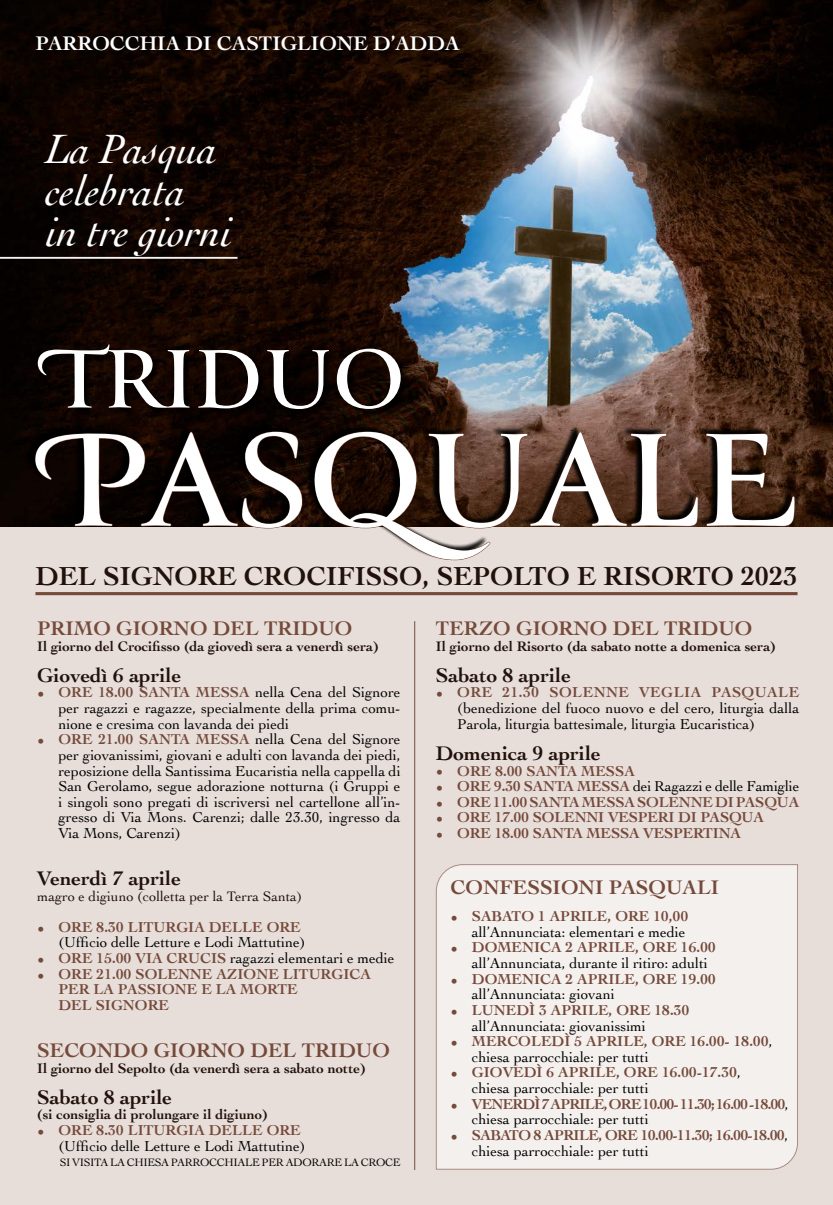
<style>
.page{position:relative;width:833px;height:1205px;background:#fff}
.page>*{position:absolute;margin:0;border:0;box-sizing:border-box;transform-origin:0 0}
.t1{font:700 91.44px "Canto";color:#fff}
.t2{font:italic 42.94px/41.2px "Cochin";color:#fff}
.t3{font:700 27.25px "Cochin";color:#21110a}
.t4{font:700 20.62px "Cochin";color:#754a3b}
.t5{font:700 20.62px "Cochin";color:#21110a}
.t6{font:700 20.62px "Cochin";color:#fff}
.t7{font:15px/15.6px "Cochin";color:#000}
.t8{font:700 15px/15.6px "Cochin";letter-spacing:-.01em;color:#754a3b}
.t9{font:700 15px/15.6px "Cochin";letter-spacing:-.05em;color:#754a3b}
.t10{font:700 15px/15.6px "Cochin";letter-spacing:-.04em;color:#754a3b}
.t11{font:700 14.38px "Cochin";color:#21110a}
.t12{font:14.38px "Cochin";color:#21110a}
.t13{font:11.25px "Cochin";letter-spacing:-.03em;color:#000}
.s1{color:#754a3b}
.s2{font-weight:700;color:#754a3b}
.s3{font-weight:400}
.s4{font-weight:400;color:#000}
</style>
<div class="page">
<div style="left:0;top:342px;width:833px;height:863px;background:#e7deda"></div>
<img style="left:0;top:0;width:833px;height:526px">
<div style="left:40px;top:345px;width:368px;height:72px;background:#000;opacity:.75"></div>
<div style="left:26px;top:425px;width:766px;height:135px;background:#000;opacity:.75"></div>
<svg style="left:35px;top:432px;width:759px;height:128px"></svg>
<hr style="left:35px;top:592px;width:762px;height:3px;background:#754a3b">
<div style="left:436px;top:864px;width:362px;height:306px;background:#f4f0ee"></div>
<hr style="left:414px;top:621px;width:1px;height:549px;background:#754a3b">
<hr style="left:0;top:257px;width:237px;height:2px;background:#f6f2f0">
<h3 class="t6" style="left:35px;top:29px;width:425px">PARROCCHIA DI CASTIGLIONE D’ADDA</h3>
<h2 class="t2" style="left:46px;top:127px;width:187px">La Pasqua celebrata<br>in tre giorni</h2>
<h1 class="t1" style="left:41px;top:323px;width:365px">TRIDUO</h1>
<h3 class="t3" style="left:35px;top:557px;width:763px">DEL SIGNORE CROCIFISSO, SEPOLTO E RISORTO 2023</h3>
<h3 class="t4" style="left:37px;top:614px;width:317px">PRIMO GIORNO DEL TRIDUO</h3>
<p class="t11" style="left:37px;top:636px;width:343px">Il giorno del Crocifisso (da giovedì sera a venerdì sera)</p>
<h3 class="t5" style="left:37px;top:661px;width:146px">Giovedì 6 aprile</h3>
<p class="t7" style="left:58px;top:684px;width:343px;text-align:justify;text-indent:-21px"><span class="s1">•</span> <span class="s2">ORE 18.00 SANTA MESSA</span> nella Cena del Signore per ragazzi e ragazze, specialmente della prima comu&shy;nione e cresima con lavanda dei piedi</p>
<p class="t7" style="left:58px;top:731px;width:343px;text-align:justify;text-indent:-21px"><span class="s1">•</span> <span class="s2">ORE 21.00 SANTA MESSA</span> nella Cena del Signore per giovanissimi, giovani e adulti con lavanda dei piedi, reposizione della Santissima Eucaristia nella cappella di San Gerolamo, segue adorazione notturna (i Gruppi e i singoli sono pregati di iscriversi nel cartellone all’in&shy;gresso di Via Mons. Carenzi; dalle 23.30, ingresso da Via Mons, Carenzi)</p>
<h3 class="t5" style="left:37px;top:864px;width:145px">Venerdì 7 aprile</h3>
<p class="t12" style="left:37px;top:886px;width:267px">magro e digiuno (colletta per la Terra Santa)</p>
<p class="t7" style="left:58px;top:918px;width:249px;text-indent:-21px"><span class="s1">•</span> <span class="s2">ORE 8.30 LITURGIA DELLE ORE </span>(Ufficio delle Letture e Lodi Mattutine)</p>
<p class="t7" style="left:37px;top:950px;width:359px"><span class="s1">•</span> <span class="s2">ORE 15.00 VIA CRUCIS</span> ragazzi elementari e medie</p>
<p class="t8" style="left:58px;top:965px;width:314px;text-indent:-21px"><span class="s3">•</span> ORE 21.00 SOLENNE AZIONE LITURGICA<br>PER LA PASSIONE E LA MORTE<br>DEL SIGNORE</p>
<h3 class="t4" style="left:37px;top:1036px;width:354px">SECONDO GIORNO DEL TRIDUO</h3>
<p class="t11" style="left:37px;top:1058px;width:330px">Il giorno del Sepolto (da venerdì sera a sabato notte)</p>
<h3 class="t5" style="left:37px;top:1083px;width:136px">Sabato 8 aprile</h3>
<p class="t11" style="left:37px;top:1105px;width:232px">(si consiglia di prolungare il digiuno)</p>
<p class="t7" style="left:58px;top:1121px;width:249px;text-indent:-21px"><span class="s1">•</span> <span class="s2">ORE 8.30 LITURGIA DELLE ORE </span>(Ufficio delle Letture e Lodi Mattutine)</p>
<p class="t13" style="left:60px;top:1155px;width:342px">SI VISITA LA CHIESA PARROCCHIALE PER ADORARE LA CROCE</p>
<h3 class="t4" style="left:436px;top:614px;width:318px">TERZO GIORNO DEL TRIDUO</h3>
<p class="t11" style="left:436px;top:636px;width:341px">Il giorno del Risorto (da sabato notte a domenica sera)</p>
<h3 class="t5" style="left:436px;top:661px;width:136px">Sabato 8 aprile</h3>
<p class="t7" style="left:457px;top:684px;width:343px;text-align:justify;text-indent:-21px"><span class="s1">•</span> <span class="s2">ORE 21.30 SOLENNE VEGLIA PASQUALE </span>(benedizione del fuoco nuovo e del cero, liturgia dalla Parola, liturgia battesimale, liturgia Eucaristica)</p>
<h3 class="t5" style="left:436px;top:739px;width:166px">Domenica 9 aprile</h3>
<p class="t8" style="left:436px;top:762px;width:200px"><span class="s3">•</span> ORE 8.00 SANTA MESSA</p>
<p class="t7" style="left:436px;top:778px;width:365px"><span class="s1">•</span> <span class="s2">ORE 9.30 SANTA MESSA</span> dei Ragazzi e delle Famiglie</p>
<p class="t8" style="left:436px;top:793px;width:365px"><span class="s3">•</span> ORE 11.00 SANTA MESSASOLENNE DI PASQUA</p>
<p class="t8" style="left:436px;top:809px;width:329px"><span class="s3">•</span> ORE 17.00 SOLENNI VESPERI DI PASQUA</p>
<p class="t8" style="left:436px;top:824px;width:307px"><span class="s3">•</span> ORE 18.00 SANTA MESSA VESPERTINA</p>
<h3 class="t4" style="left:450px;top:873px;width:270px">CONFESSIONI PASQUALI</h3>
<p class="t7" style="left:450px;top:908px;width:239px;text-align:right"><span class="s1">•</span> <span class="s2">SABATO 1 APRILE, ORE 10,00 </span>all’Annunciata: elementari e medie</p>
<p class="t7" style="left:472px;top:939px;width:245px;text-indent:-21px"><span class="s1">•</span> <span class="s2">DOMENICA 2 APRILE, ORE 16.00 </span>all’Annunciata, durante il ritiro: adulti</p>
<p class="t8" style="left:472px;top:970px;width:245px;text-indent:-21px"><span class="s3">•</span> DOMENICA 2 APRILE, ORE 19.00 <span class="s4">all’Annunciata: giovani</span></p>
<p class="t7" style="left:472px;top:1001px;width:219px;text-indent:-21px"><span class="s1">•</span> <span class="s2">LUNEDÌ 3 APRILE, ORE 18.30 </span>all’Annunciata: giovanissimi</p>
<p class="t8" style="left:472px;top:1033px;width:302px;text-indent:-21px"><span class="s3">•</span> MERCOLEDÌ 5 APRILE, ORE 16.00- 18.00<span class="s4">, chiesa parrocchiale: per tutti</span></p>
<p class="t8" style="left:472px;top:1064px;width:270px;text-indent:-21px"><span class="s3">•</span> GIOVEDÌ 6 APRILE, ORE 16.00-17.30<span class="s4">, chiesa parrocchiale: per tutti</span></p>
<p class="t9" style="left:472px;top:1095px;width:318px;text-indent:-21px"><span class="s3">•</span> VENERDÌ 7 APRILE, ORE 10.00- 11.30; 16.00 -18.00<span class="s4">, chiesa parrocchiale: per tutti</span></p>
<p class="t10" style="left:472px;top:1126px;width:318px;text-indent:-21px"><span class="s3">•</span> SABATO 8 APRILE, ORE 10.00-11.30; 16.00-18.00<span class="s4">, chiesa parrocchiale: per tutti</span></p>
</div>
